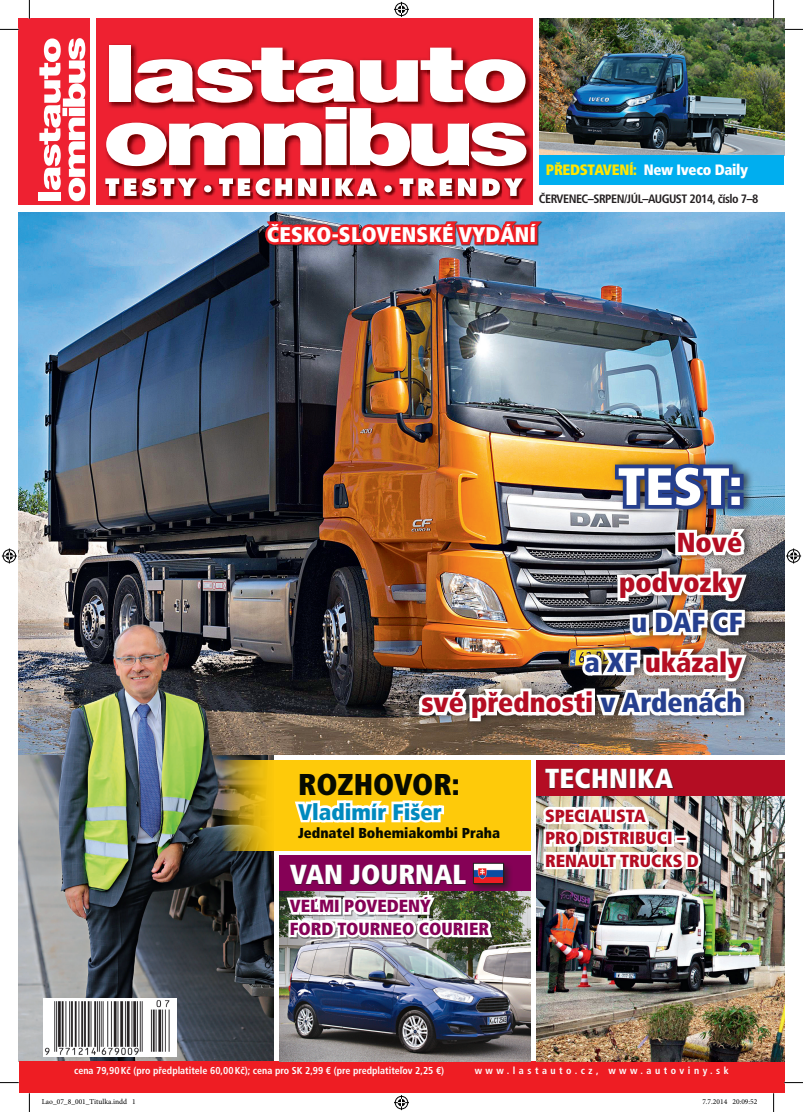
<style>
.page{position:relative;width:803px;height:1112px;background:#fff}
.page>*{position:absolute;margin:0;border:0;box-sizing:border-box;transform-origin:0 0}
.t1{font:900 condensed 52.5px "Frutiger CE";color:#fff}
.t2{font:900 condensed 30.12px "Frutiger CE";color:#070b00}
.t3{font:900 condensed 27.5px/40px "Frutiger CE";color:#b40d23;text-align:right}
.t4{font:900 condensed 27.5px "Frutiger CE";color:#fff}
.t5{font:900 condensed 22.5px "Frutiger CE";color:#008abe}
.t6{font:900 condensed 21.25px "Frutiger CE";letter-spacing:.01em;color:#fff}
.t7{font:900 condensed 17.5px/22.5px "Frutiger CE";color:#b40d23}
.t8{font:900 condensed 17.5px/22.5px "Frutiger CE";color:#850156}
.t9{font:900 condensed 15px "Frutiger CE";letter-spacing:-.02em;color:#fff}
.t10{font:900 condensed 14.38px "Frutiger CE";color:#070b00}
.t11{font:700 condensed 12.12px "Frutiger CE";letter-spacing:-.04em;color:#231f20}
.t12{font:700 condensed 10px "Frutiger CE";color:#fff}
.t13{font:700 condensed 10px "Frutiger CE";letter-spacing:.35em;color:#fff}
.t14{font:7.5px "Minion Pro";color:#000}
.s1{color:#ffe601}
.s2{color:#253f8e}
</style>
<div class="page">
<img style="left:254px;top:754px;width:20px;height:306px">
<img style="left:19px;top:212px;width:765px;height:542px">
<img style="left:19px;top:623px;width:235px;height:437px">
<div style="left:279px;top:759px;width:252px;height:91px;background:#feca0a"></div>
<img style="left:540px;top:19px;width:244px;height:136px">
<div style="left:540px;top:155px;width:244px;height:29px;background:#00aeef"></div>
<div style="left:19px;top:1060px;width:765px;height:32px;background:#ee1d23"></div>
<div style="left:279px;top:855px;width:252px;height:35px;background:#850156"></div>
<div style="left:471px;top:860px;width:42px;height:32px;background:#231f20;opacity:.75"></div>
<img style="left:279px;top:890px;width:252px;height:170px">
<div style="left:96px;top:19px;width:437px;height:186px;background:#ee2131"></div>
<img style="left:108px;top:44px;width:29px;height:4px">
<div style="left:109px;top:45px;width:21px;height:57px;background:#fff"></div>
<img style="left:261px;top:47px;width:25px;height:1px">
<img style="left:430px;top:47px;width:25px;height:1px">
<img style="left:526px;top:68px;width:6px;height:31px">
<img style="left:105px;top:145px;width:59px;height:28px">
<img style="left:169px;top:166px;width:91px;height:6px">
<img style="left:269px;top:166px;width:54px;height:6px">
<img style="left:260px;top:166px;width:9px;height:6px">
<img style="left:323px;top:166px;width:24px;height:6px">
<img style="left:347px;top:166px;width:61px;height:7px">
<img style="left:419px;top:166px;width:49px;height:7px">
<img style="left:478px;top:129px;width:54px;height:44px">
<img style="left:468px;top:166px;width:10px;height:6px">
<svg style="left:106px;top:48px;width:420px;height:118px"></svg>
<img style="left:197px;top:178px;width:4px;height:8px">
<svg style="left:105px;top:177px;width:92px;height:23px"></svg>
<div style="left:19px;top:19px;width:70px;height:186px;background:#ee2131"></div>
<div style="left:38px;top:192px;width:22px;height:8px;background:#fff"></div>
<svg style="left:39px;top:38px;width:46px;height:163px"></svg>
<img style="left:203px;top:177px;width:344px;height:106px">
<img style="left:536px;top:795px;width:248px;height:265px">
<div style="left:536px;top:759px;width:248px;height:36px;background:#b40d23"></div>
<img style="left:540px;top:768px;width:163px;height:121px">
<img style="left:44px;top:1033px;width:132px;height:22px">
<img style="left:44px;top:998px;width:132px;height:35px">
<img style="left:211px;top:759px;width:177px;height:91px">
<svg style="left:283px;top:796px;width:221px;height:161px"></svg>
<div style="left:415px;top:457px;width:341px;height:271px;background:#231f20;opacity:.75"></div>
<img style="left:611px;top:460px;width:136px;height:53px">
<img style="left:414px;top:524px;width:337px;height:231px">
<svg style="left:0;top:29px;width:19px;height:1px"></svg>
<svg style="left:784px;top:29px;width:19px;height:1px"></svg>
<svg style="left:0;top:1082px;width:19px;height:1px"></svg>
<svg style="left:784px;top:1081px;width:19px;height:2px"></svg>
<svg style="left:29px;top:0;width:1px;height:19px"></svg>
<svg style="left:29px;top:1092px;width:1px;height:19px"></svg>
<svg style="left:773px;top:0;width:1px;height:19px"></svg>
<svg style="left:773px;top:1092px;width:1px;height:19px"></svg>
<svg style="left:394px;top:2px;width:15px;height:15px"></svg>
<svg style="left:394px;top:1095px;width:15px;height:14px"></svg>
<svg style="left:2px;top:548px;width:15px;height:15px"></svg>
<svg style="left:786px;top:548px;width:15px;height:15px"></svg>
<p class="t9" style="left:546px;top:162px;width:204px"><span class="s1">PŘEDSTAVENÍ:</span> New Iveco Daily</p>
<p class="t11" style="left:539px;top:192px;width:221px">ČERVENEC–SRPEN/JÚL–AUGUST 2014, číslo 7–8</p>
<p class="t6" style="left:267px;top:222px;width:271px">ČESKO-SLOVENSKÉ VYDÁNÍ</p>
<p class="t1" style="left:618px;top:456px;width:126px">TEST:</p>
<p class="t3" style="left:421px;top:522px;width:323px">Nové<br>podvozky<br><span class="s2">u DAF CF<br>a XF</span> ukázaly<br>své přednosti <span class="s2">v Ardenách</span></p>
<p class="t2" style="left:298px;top:766px;width:163px">ROZHOVOR:</p>
<p class="t5" style="left:298px;top:799px;width:146px">Vladimír Fišer</p>
<p class="t10" style="left:298px;top:824px;width:203px">Jednatel Bohemiakombi Praha</p>
<p class="t4" style="left:290px;top:858px;width:178px">VAN JOURNAL</p>
<p class="t8" style="left:290px;top:894px;width:201px">VEĽMI POVEDENÝ<br>FORD TOURNEO COURIER</p>
<p class="t4" style="left:545px;top:762px;width:130px">TECHNIKA</p>
<p class="t7" style="left:545px;top:804px;width:155px">SPECIALISTA<br>PRO DISTRIBUCI –<br>RENAULT TRUCKS D</p>
<p class="t12" style="left:74px;top:1064px;width:372px">cena 79,90Kč (pro předplatitele 60,00Kč); cena pro SK 2,99 € (pre predplatiteľov 2,25 €)</p>
<p class="t13" style="left:475px;top:1064px;width:256px">www.lastauto.cz, www.autoviny.sk</p>
<p class="t14" style="left:42px;top:1096px;width:96px">Lao_07_8_001_Titulka.indd 1</p>
<p class="t14" style="left:702px;top:1096px;width:57px">7.7.2014 20:09:52</p>
</div>
